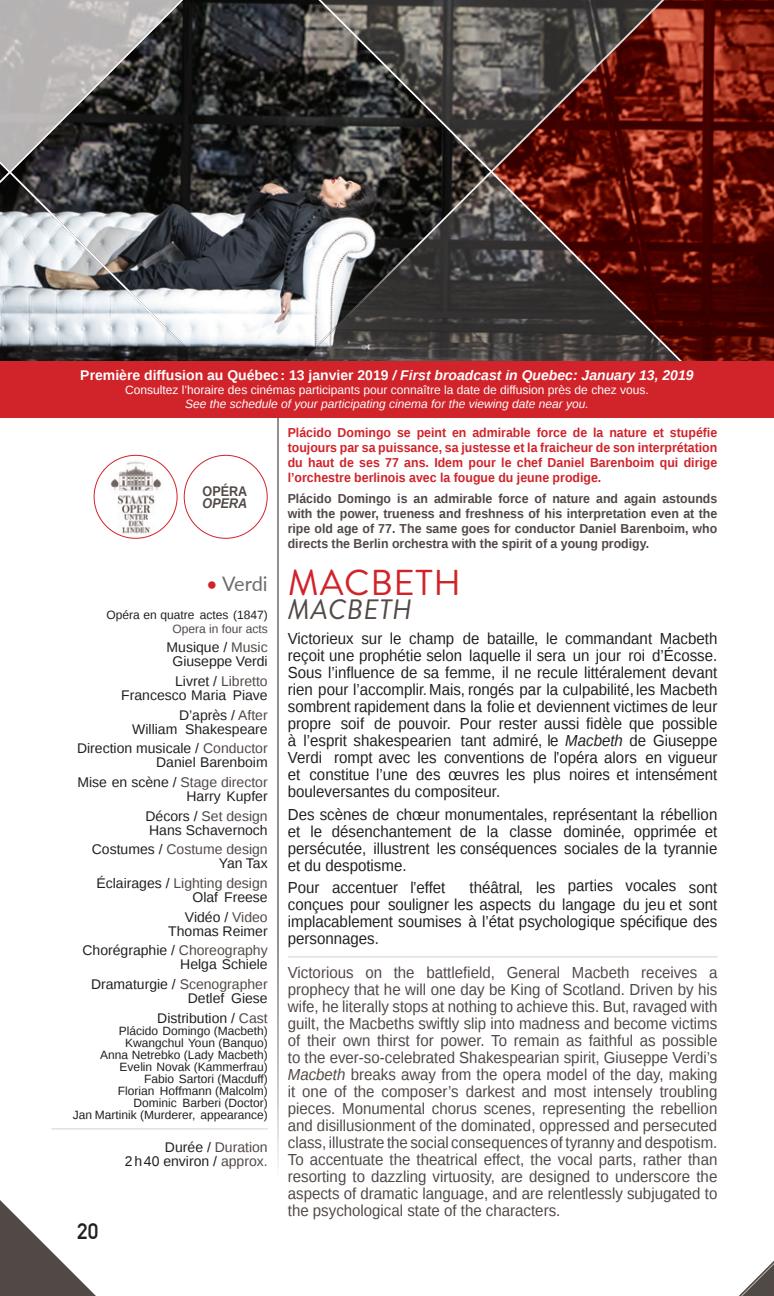
<style>
.page{position:relative;width:774px;height:1296px;background:#fff}
.page>*{position:absolute;margin:0;border:0;box-sizing:border-box;transform-origin:0 0}
.t1{font:36px "Brandon Grotesque";letter-spacing:.02em;color:#d1232a}
.t2{font:italic 28px "Brandon Grotesque";letter-spacing:.02em;color:#514946}
.t3{font:700 22px "DIN Alternate";color:#231f20}
.t4{font:20px "Lato";letter-spacing:-.01em;color:#6c6d70}
.t5{font:16px/17px "Liberation Sans";color:#231f20;text-align:justify;scale:.94 1}
.t6{font:16px/17px "Liberation Sans";color:#514946;text-align:justify;scale:.94 1}
.t7{font:14px/14px "Liberation Sans";color:#231f20;text-align:right}
.t8{font:700 14px "Liberation Sans";color:#fff}
.t9{font:700 14px "Liberation Sans";color:#514946;scale:.9 1}
.t10{font:italic 700 14px "Liberation Sans";color:#514946;scale:.9 1}
.t11{font:700 13px/15px "Liberation Sans";color:#514946;text-align:justify;scale:.95 1}
.t12{font:700 13px/15px "Liberation Sans";color:#d1232a;text-align:justify;scale:.95 1}
.t13{font:12px/12px "Liberation Sans";color:#231f20;text-align:right}
.t14{font:12px "Liberation Sans";color:#fff}
.t15{font:italic 12px "Liberation Sans";color:#fff}
.t16{font:12px "Liberation Sans";color:#514946}
.s1{font-style:italic}
.s2{color:#d1232a}
.s3{color:#514946}
.s4{color:#1c1d1d}
.s5{color:#3a3b3a}
</style>
<div class="page">
<svg style="left:0;top:1200px;width:96px;height:96px"></svg>
<svg style="left:739px;top:1261px;width:35px;height:35px"></svg>
<img style="left:740px;top:0;width:34px;height:302px">
<img style="left:740px;top:302px;width:34px;height:59px">
<img style="left:10px;top:183px;width:95px;height:171px">
<svg style="left:0;top:0;width:105px;height:183px"></svg>
<svg style="left:105px;top:0;width:635px;height:420px"></svg>
<svg style="left:277px;top:417px;width:1px;height:747px"></svg>
<img style="left:94px;top:455px;width:83px;height:83px;border-radius:41px">
<hr style="left:52px;top:1128px;width:216px;height:1px;background:#d1d2d4">
<hr style="left:288px;top:956px;width:429px;height:1px;background:#d1d2d4">
<div style="left:0;top:361px;width:774px;height:56px;background:#d1232a"></div>
<p class="t8" style="left:80px;top:366px;width:615px">Première diffusion au Québec : 13 janvier 2019 <span class="s1">/ First broadcast in Quebec: January 13, 2019</span></p>
<p class="t14" style="left:125px;top:383px;width:525px">Consultez l’horaire des cinémas participants pour connaître la date de diffusion près de chez vous.</p>
<p class="t15" style="left:185px;top:396px;width:405px">See the schedule of your participating cinema for the viewing date near you.</p>
<p class="t12" style="left:288px;top:425px;width:454px">Plácido Domingo se peint en admirable force de la nature et stupéfie toujours par sa puissance, sa justesse et la fraicheur de son interprétation du haut de ses 77 ans. Idem pour le chef Daniel Barenboim qui dirige l’orchestre berlinois avec la fougue du jeune prodige.</p>
<p class="t11" style="left:288px;top:491px;width:454px">Plácido Domingo is an admirable force of nature and again astounds with the power, trueness and freshness of his interpretation even at the ripe old age of 77. The same goes for conductor Daniel Barenboim, who directs the Berlin orchestra with the spirit of a young prodigy.</p>
<p class="t9" style="left:203px;top:481px;width:51px">OPÉRA</p>
<p class="t10" style="left:203px;top:493px;width:51px">OPERA</p>
<p class="t4" style="left:206px;top:570px;width:63px"><span class="s2">•</span> Verdi</p>
<p class="t13" style="left:106px;top:609px;width:163px">Opéra en quatre actes (1847)</p>
<p class="t16" style="left:172px;top:622px;width:97px">Opera in four acts</p>
<p class="t7" style="left:167px;top:641px;width:103px;text-align:center">Musique / <span class="s3">Music<br></span>Giuseppe Verdi</p>
<p class="t7" style="left:121px;top:675px;width:148px">Livret / <span class="s3">Libretto<br></span>Francesco Maria Piave</p>
<p class="t7" style="left:132px;top:708px;width:137px">D’après / <span class="s3">After<br></span>William Shakespeare</p>
<p class="t7" style="left:77px;top:742px;width:192px">Direction musicale / <span class="s3">Conductor<br></span>Daniel Barenboim</p>
<p class="t7" style="left:77px;top:776px;width:192px">Mise en scène / <span class="s3">Stage director<br></span>Harry Kupfer</p>
<p class="t7" style="left:146px;top:810px;width:124px;text-align:left">Décors / <span class="s3">Set design<br></span>Hans Schavernoch</p>
<p class="t7" style="left:92px;top:843px;width:177px">Costumes / <span class="s3">Costume design<br></span>Yan Tax</p>
<p class="t7" style="left:96px;top:877px;width:173px">Éclairages / <span class="s3">Lighting design<br></span>Olaf Freese</p>
<p class="t7" style="left:168px;top:911px;width:101px">Vidéo / <span class="s3">Video<br></span>Thomas Reimer</p>
<p class="t7" style="left:82px;top:944px;width:187px">Chorégraphie / <span class="s3">Choreography<br></span>Helga Schiele</p>
<p class="t7" style="left:91px;top:978px;width:178px">Dramaturgie / <span class="s3">Scenographer<br></span>Detlef Giese</p>
<p class="t7" style="left:157px;top:1012px;width:112px">Distribution / <span class="s3">Cast</span></p>
<p class="t13" style="left:73px;top:1025px;width:196px">Plácido Domingo (Macbeth)<br>Kwangchul Youn (Banquo)<br>Anna Netrebko (Lady Macbeth)<br>Evelin Novak (Kammerfrau)<br>Fabio Sartori (Macduff)<br>Florian Hoffmann (Malcolm)<br>Dominic Barberi (Doctor)<br>Jan Martinik (Murderer, appearance)</p>
<p class="t7" style="left:125px;top:1141px;width:144px">Durée / <span class="s3">Duration<br></span>2 h 40 environ / <span class="s3">approx.</span></p>
<h3 class="t3" style="left:77px;top:1215px;width:23px">20</h3>
<h1 class="t1" style="left:288px;top:558px;width:175px">MACBETH</h1>
<h2 class="t2" style="left:288px;top:590px;width:126px">MACBETH</h2>
<p class="t5" style="left:288px;top:631px;width:458px">Victorieux sur le champ de bataille<span class="s4">,</span> le commandant Macbeth reçoit une prophétie selon laquelle il sera un jour roi d’Écosse.<br>Sous l’influence de sa femme, il ne recule littéralement devant rien pour l’accomplir<span class="s5">.</span> Mais, rongés par la culpabilité, les Macbeth sombrent rapidement dans la folie et deviennent victimes de leur propre soif de pouvoir. Pour rester aussi fidèle que possible à l’esprit shakespearien tant admiré, le <span class="s1">Macbeth</span> de Giuseppe Verdi rompt avec les conventions de l<span class="s4">’</span>opéra alors en vigueur et constitue l’une des œuvres les plus noires et intensément bouleversantes du compositeur.</p>
<p class="t5" style="left:288px;top:806px;width:458px">Des scènes de chœur monumentales, représentant la rébellion et le désenchantement de la classe dominée<span class="s4">,</span> opprimée et persécutée, illustrent les conséquences sociales de la tyrannie et du despotisme.</p>
<p class="t5" style="left:288px;top:880px;width:169px">Pour accentuer l<span class="s4">’</span>effet</p>
<p class="t5" style="left:288px;top:880px;width:458px;text-indent:182px">théâtral<span class="s4">,</span> les parties vocales sont conçues pour souligner les aspects du langage du jeu et sont implacablement soumises à l’état psychologique spécifique des personnages.</p>
<p class="t6" style="left:288px;top:965px;width:458px">Victorious on the battlefield, General Macbeth receives a prophecy that he will one day be King of Scotland. Driven by his wife, he literally stops at nothing to achieve this. But, ravaged with guilt, the Macbeths swiftly slip into madness and become victims of their own thirst for power. To remain as faithful as possible to the ever-so-celebrated Shakespearian spirit, Giuseppe Verdi’s <span class="s1">Macbeth</span> breaks away from the opera model of the day, making it one of the composer’s darkest and most intensely troubling pieces. Monumental chorus scenes, representing the rebellion and disillusionment of the dominated, oppressed and persecuted class, illustrate the social consequences of tyranny and despotism.<br>To accentuate the theatrical effect, the vocal parts, rather than resorting to dazzling virtuosity, are designed to underscore the aspects of dramatic language, and are relentlessly subjugated to the psychological state of the characters.</p>
</div>
